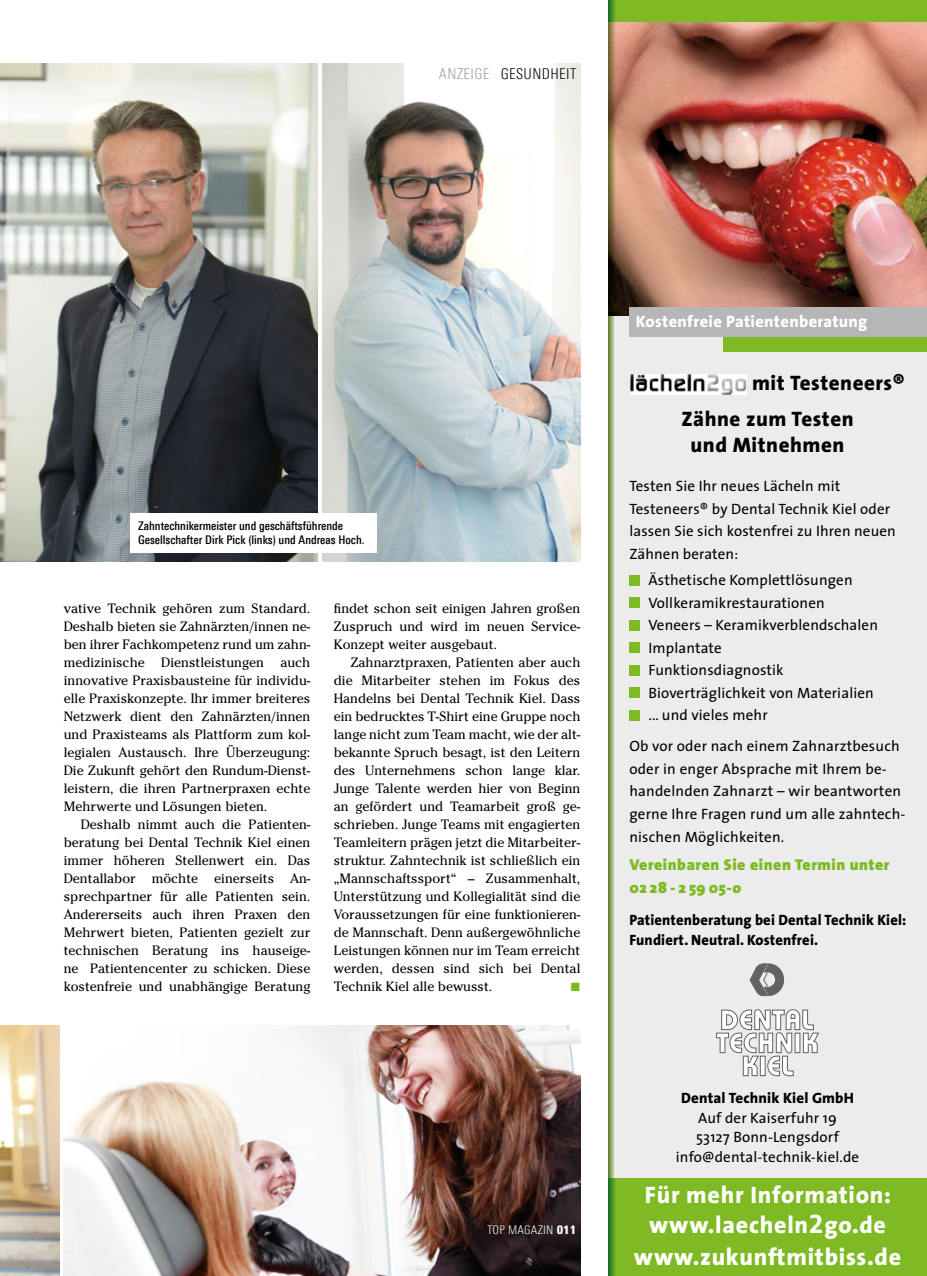
<style>
.page{position:relative;width:927px;height:1276px;background:#fff}
.page>*{position:absolute;margin:0;border:0;box-sizing:border-box;transform-origin:0 0}
.t1{font:800 24px/30.9px "The Sans";letter-spacing:.03em;color:#fff;text-align:center}
.t2{font:800 21px/35.2px "The Sans";letter-spacing:.025em;color:#000}
.t3{font:800 16.5px "The Sans";letter-spacing:.02em;color:#fff}
.t4{font:900 15.75px/22.5px "The Sans";letter-spacing:.035em;color:#7fba24}
.t5{font:15px/22.5px "The Sans";letter-spacing:.01em;color:#000}
.t6{font:800 15px/20.1px "The Sans";letter-spacing:.01em;color:#000}
.t7{font:300 15px "Linotype Univers 320 Cn";letter-spacing:.025em;color:#000}
.Fliesstext{font:13.5px/18px "Cheltenham Std";color:#000;text-align:justify}
.Bildunterschrift{font:500 12px/14.2px "Linotype Univers 520 Cn";color:#000}
.t8{font:300 12px "Linotype Univers 320 Cn";letter-spacing:.025em;color:#fff}
.Fliesstext-2{font:12px "Zapf Dingbats ITC";color:#7fba24}
.s1{color:#9c9c9c}
.s2{font-family:"Linotype Univers 820 Cn";font-weight:900}
.s3{font-weight:800}
.s4{font-family:"The Sans Bold Expert";font-weight:400;font-size:27px}
</style>
<div class="page">
<img style="left:64px;top:1025px;width:516px;height:251px">
<img style="left:322px;top:64px;width:258px;height:497px">
<img style="left:0;top:1025px;width:60px;height:251px">
<div style="left:608px;top:0;width:319px;height:1276px;background:#ececec"></div>
<img style="left:630px;top:374px;width:116px;height:21px">
<svg style="left:750px;top:963px;width:34px;height:33px"></svg>
<svg style="left:716px;top:1009px;width:103px;height:67px"></svg>
<div style="left:723px;top:336px;width:204px;height:16px;background:#7fba24"></div>
<img style="left:608px;top:21px;width:319px;height:295px">
<div style="left:608px;top:0;width:319px;height:21px;background:#7fba24"></div>
<div style="left:608px;top:1178px;width:319px;height:98px;background:#7fba24"></div>
<div style="left:629px;top:307px;width:298px;height:29px;background:#b6b6b7"></div>
<div style="left:629px;top:575px;width:11px;height:10px;background:#7fba24"></div>
<div style="left:629px;top:597px;width:11px;height:11px;background:#7fba24"></div>
<div style="left:629px;top:620px;width:11px;height:10px;background:#7fba24"></div>
<div style="left:629px;top:642px;width:11px;height:11px;background:#7fba24"></div>
<div style="left:629px;top:665px;width:11px;height:10px;background:#7fba24"></div>
<div style="left:629px;top:687px;width:11px;height:11px;background:#7fba24"></div>
<div style="left:629px;top:710px;width:11px;height:10px;background:#7fba24"></div>
<svg style="left:608px;top:316px;width:7px;height:862px;background:#9baf78"></svg>
<svg style="left:608px;top:0;width:7px;height:21px"></svg>
<svg style="left:608px;top:1178px;width:7px;height:98px"></svg>
<img style="left:0;top:64px;width:318px;height:497px">
<div style="left:130px;top:513px;width:246px;height:40px;background:#fff"></div>
<p class="t7" style="left:439px;top:65px;width:139px"><span class="s1">ANZEIGE</span> GESUNDHEIT</p>
<p class="Bildunterschrift" style="left:138px;top:519px;width:228px">Zahntechnikermeister und geschäftsführende<br>Gesellschafter Dirk Pick (links) und Andreas Hoch.</p>
<p class="Fliesstext" style="left:64px;top:599px;width:248px">vative Technik gehören zum Standard.<br>Deshalb bieten sie Zahnärzten/innen ne&shy;ben ihrer Fachkompetenz rund um zahn&shy;medizinische Dienstleistungen auch innovative Praxisbausteine für individu&shy;elle Praxiskonzepte. Ihr immer breiteres Netzwerk dient den Zahnärzten/innen und Praxisteams als Plattform zum kol&shy;legialen Austausch. Ihre Überzeugung:<br>Die Zukunft gehört den Rundum-Dienst&shy;leistern, die ihren Partnerpraxen echte Mehrwerte und Lösungen bieten.</p>
<p class="Fliesstext" style="left:64px;top:815px;width:248px;text-indent:17px">Deshalb nimmt auch die Patienten&shy;beratung bei Dental Technik Kiel einen immer höheren Stellenwert ein. Das Dentallabor möchte einerseits An&shy;sprechpartner für alle Patienten sein.<br>Andererseits auch ihren Praxen den Mehrwert bieten, Patienten gezielt zur technischen Beratung ins hauseige&shy;ne Patientencenter zu schicken. Diese kostenfreie und unabhängige Beratung</p>
<p class="Fliesstext" style="left:334px;top:599px;width:248px">findet schon seit einigen Jahren großen Zuspruch und wird im neuen Service-Konzept weiter ausgebaut.</p>
<p class="Fliesstext" style="left:334px;top:653px;width:248px;text-indent:17px">Zahnarztpraxen, Patienten aber auch die Mitarbeiter stehen im Fokus des Handelns bei Dental Technik Kiel. Dass ein bedrucktes T-Shirt eine Gruppe noch lange nicht zum Team macht, wie der alt&shy;bekannte Spruch besagt, ist den Leitern des Unternehmens schon lange klar.<br>Junge Talente werden hier von Beginn an gefördert und Teamarbeit groß ge&shy;schrieben. Junge Teams mit engagierten Teamleitern prägen jetzt die Mitarbeiter&shy;struktur. Zahntechnik ist schließlich ein „Mannschaftssport“ – Zusammenhalt, Unterstützung und Kollegialität sind die Voraussetzungen für eine funktionieren&shy;de Mannschaft. Denn außergewöhnliche Leistungen können nur im Team erreicht werden, dessen sind sich bei Dental Technik Kiel alle bewusst.</p>
<p class="Fliesstext-2" style="left:571px;top:981px;width:11px">■</p>
<p class="t8" style="left:488px;top:1222px;width:90px">TOP MAGAZIN <span class="s2">011</span></p>
<p class="t3" style="left:636px;top:307px;width:233px">Kostenfreie Patientenberatung</p>
<p class="t2" style="left:681px;top:365px;width:225px;text-indent:71px">mit Testeneers®<br>Zähne zum Testen</p>
<p class="t2" style="left:690px;top:427px;width:156px">und Mitnehmen</p>
<p class="t5" style="left:629px;top:474px;width:268px">Testen Sie Ihr neues Lächeln mit<br>Testeneers® by Dental Technik Kiel oder lassen Sie sich kostenfrei zu Ihren neuen<br>Zähnen beraten:</p>
<p class="t5" style="left:648px;top:568px;width:231px">Ästhetische Komplettlösungen<br>Vollkeramikrestaurationen<br>Veneers – Keramikverblendschalen<br>Implantate<br>Funktionsdiagnostik<br>Bioverträglichkeit von Materialien ... und vieles mehr</p>
<p class="t5" style="left:629px;top:734px;width:278px">Ob vor oder nach einem Zahnarzt be such oder in enger Absprache mit Ihrem be&shy;handelnden Zahnarzt – wir beantworten gerne Ihre Fragen rund um alle zahntech&shy;nischen Möglichkeiten.</p>
<p class="t4" style="left:629px;top:853px;width:262px">Vereinbaren Sie einen Termin unter<br>02 28 - 2 59 05-o</p>
<p class="t6" style="left:629px;top:909px;width:278px">Patientenberatung bei Dental Technik Kiel:<br>Fundiert. Neutral. Kostenfrei.</p>
<p class="t5" style="left:676px;top:1088px;width:185px;line-height:19.5px;text-align:center"><span class="s3">Dental Technik Kiel GmbH<br></span>Auf der Kaiserfuhr 19<br>53127 Bonn-Lengsdorf info@dental-technik-kiel.de</p>
<p class="t1" style="left:634px;top:1178px;width:269px">Für mehr Information: www.laecheln<span class="s4">2</span>go.de www.zukunftmitbiss.de</p>
</div>
